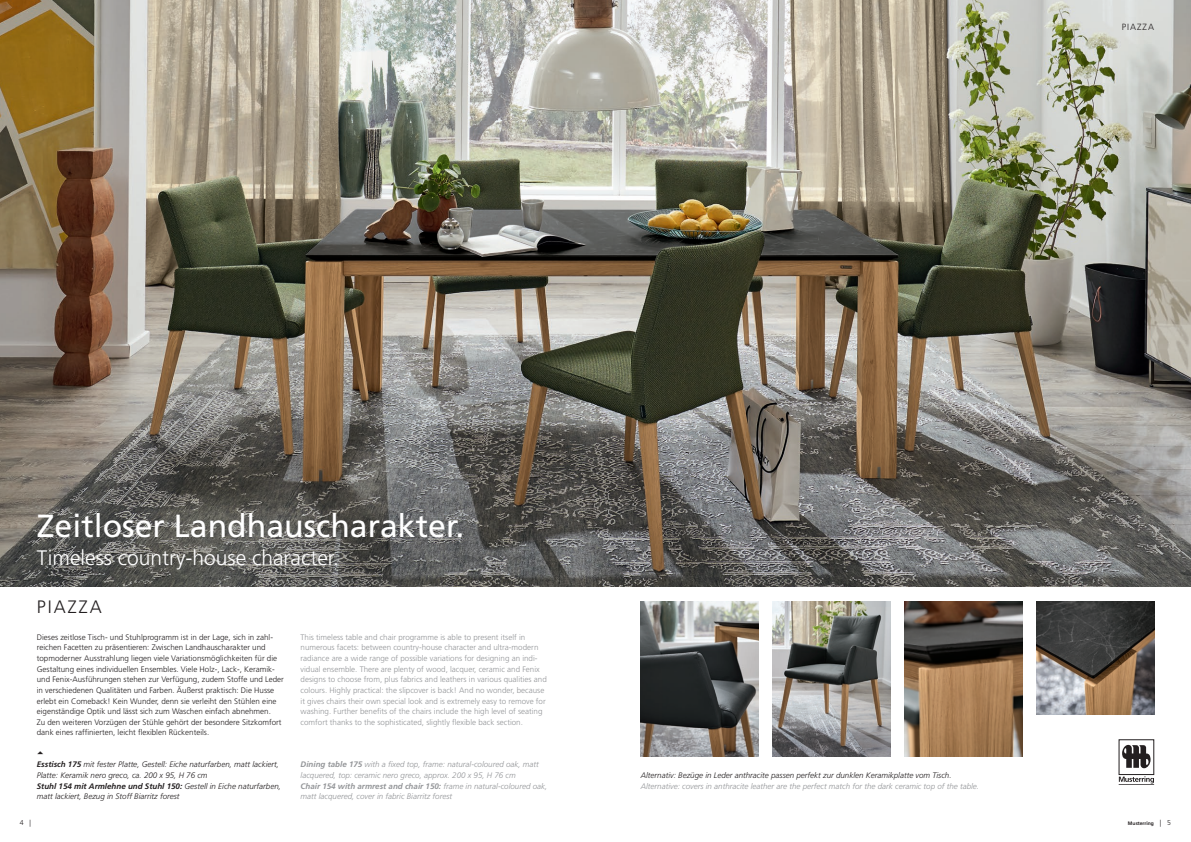
<style>
.page{position:relative;width:1191px;height:842px;background:#fff}
.page>*{position:absolute;margin:0;border:0;box-sizing:border-box;transform-origin:0 0}
.t1{font:32px "Frutiger LT Std";color:#fff}
.t2{font:300 21px "Frutiger LT Std";color:#fff}
.t3{font:300 18px "Frutiger LT Std";letter-spacing:.11em;color:#231f20}
.t4{font:300 9px "Frutiger LT Std";letter-spacing:.11em;color:#231f20}
.t5{font:300 8px/10.6px "Frutiger LT Std";color:#231f20}
.t6{font:300 8px/10.6px "Frutiger LT Std";color:#939598}
.t7{font:italic 300 8px/10.6px "Frutiger LT Std";color:#939598}
.t8{font:italic 300 8px/10.6px "Frutiger LT Std";color:#231f20}
.t9{font:300 7px "Frutiger LT Std";color:#231f20}
.t10{font:700 5px "Frutiger LT Std";color:#231f20}
.s1{font-weight:700}
.s2{font-weight:300;font-size:7px}
</style>
<div class="page">
<img style="left:0;top:0;width:1191px;height:587px">
<img style="left:904px;top:601px;width:118px;height:156px">
<img style="left:641px;top:601px;width:117px;height:156px">
<img style="left:772px;top:601px;width:118px;height:156px">
<img style="left:1036px;top:601px;width:118px;height:113px">
<svg style="left:1118px;top:739px;width:36px;height:46px"></svg>
<p class="t4" style="left:1121px;top:22px;width:34px">PIAZZA</p>
<h1 class="t1" style="left:37px;top:507px;width:429px">Zeitloser Landhauscharakter.</h1>
<h2 class="t2" style="left:37px;top:546px;width:303px">Timeless country-house character.</h2>
<h3 class="t3" style="left:37px;top:597px;width:66px">PIAZZA</h3>
<p class="t5" style="left:37px;top:632px;width:249px">Dieses zeitlose Tisch- und Stuhlprogramm ist in der Lage, sich in zahl&shy;reichen Facetten zu präsentieren: Zwischen Landhauscharakter und topmoderner Ausstrahlung liegen viele Variationsmöglichkeiten für die Gestaltung eines individuellen Ensembles. Viele Holz-, Lack-, Keramik&shy;und Fenix-Ausführungen stehen zur Verfügung, zudem Stoffe und Leder in verschiedenen Qualitäten und Farben. Äußerst praktisch: Die Husse erlebt ein Comeback! Kein Wunder, denn sie verleiht den Stühlen eine eigenständige Optik und lässt sich zum Waschen einfach abnehmen.<br>Zu den weiteren Vorzügen der Stühle gehört der besondere Sitzkomfort dank eines raffinierten, leicht flexiblen Rückenteils.</p>
<p class="t8" style="left:37px;top:759px;width:246px"><span class="s1">Esstisch 175</span> mit fester Platte, Gestell: Eiche naturfarben, matt lackiert, Platte: Keramik nero greco, ca. 200 x 95, H 76 cm<br><span class="s1">Stuhl 154 mit Armlehne und Stuhl 150:</span> Gestell in Eiche naturfarben, matt lackiert, Bezug in Stoff Biarritz forest</p>
<p class="t6" style="left:300px;top:632px;width:248px">This timeless table and chair programme is able to present itself in numerous facets: between country-house character and ultra-modern radiance are a wide range of possible variations for designing an indi&shy;vidual ensemble. There are plenty of wood, lacquer, ceramic and Fenix designs to choose from, plus fabrics and leathers in various qualities and colours. Highly practical: the slipcover is back! And no wonder, because it gives chairs their own special look and is extremely easy to remove for washing. Further benefits of the chairs include the high level of seating comfort thanks to the sophisticated, slightly flexible back section.</p>
<p class="t7" style="left:300px;top:759px;width:248px"><span class="s1">Dining table 175</span> with a fixed top, frame: natural-coloured oak, matt lacquered, top: ceramic nero greco, approx. 200 x 95, H 76 cm<br><span class="s1">Chair 154 with armrest and chair 150:</span> frame in natural-coloured oak, matt lacquered, cover in fabric Biarritz forest</p>
<p class="t8" style="left:641px;top:770px;width:312px">Alternativ: Bezüge in Leder anthracite passen perfekt zur dunklen Keramikplatte vom Tisch.</p>
<p class="t7" style="left:641px;top:781px;width:340px">Alternative: covers in anthracite leather are the perfect match for the dark ceramic top of the table.</p>
<p class="t9" style="left:20px;top:818px;width:13px">4 |</p>
<p class="t10" style="left:1127px;top:820px;width:45px">Musterring <span class="s2">| 5</span></p>
</div>
